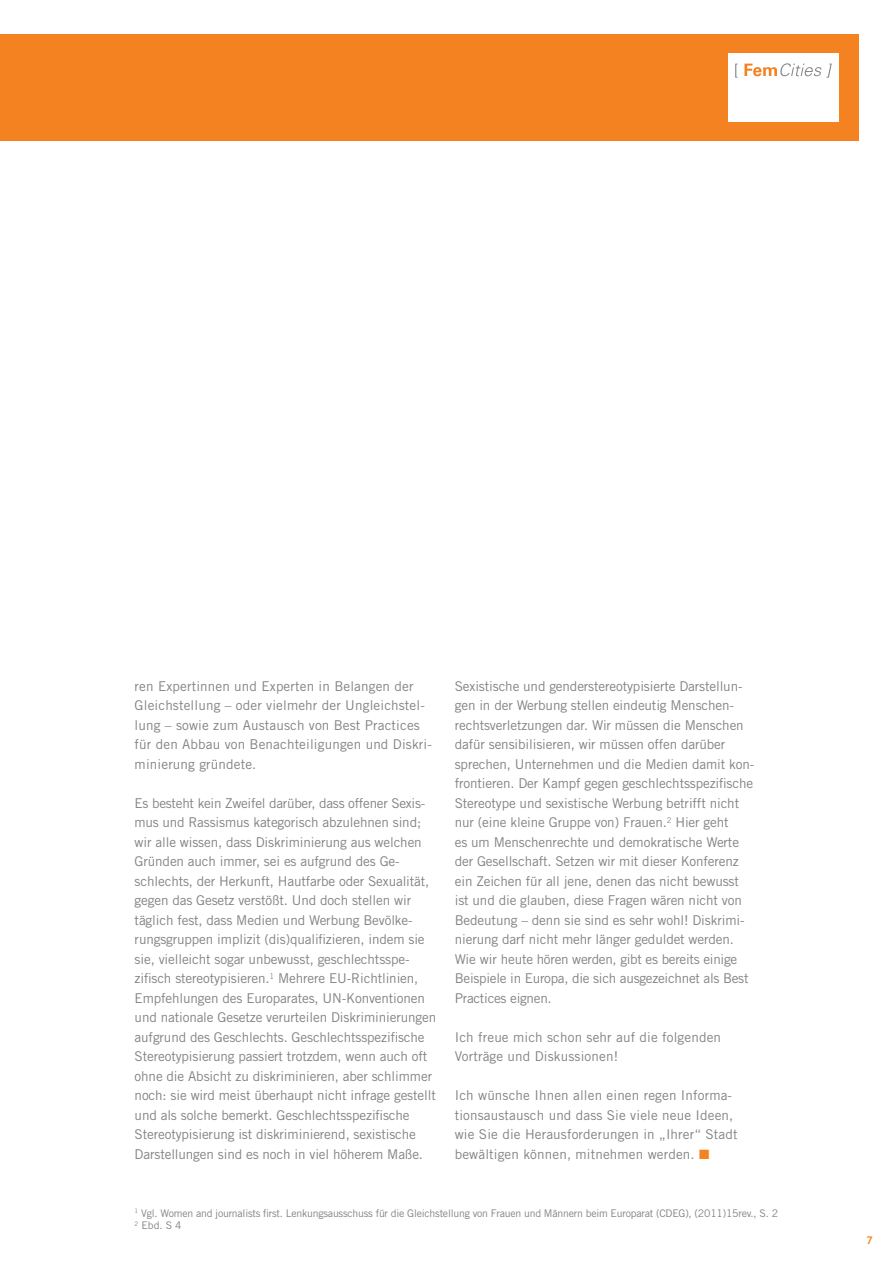
<style>
.page{position:relative;width:893px;height:1263px;background:#fff}
.page>*{position:absolute;margin:0;border:0;box-sizing:border-box;transform-origin:0 0}
.t1{font:13.5px/19.5px "Trade Gothic";letter-spacing:-.01em;color:#808285}
.t2{font:13.5px/19.5px "Trade Gothic";letter-spacing:.01em;color:#808285}
.t3{font:10.5px/12.6px "Trade Gothic";letter-spacing:-.02em;color:#808285}
.t4{font:10.5px "Trade Gothic Bold Two";color:#f58220}
.s1{color:#f58220}
</style>
<div class="page">
<div style="left:0;top:34px;width:859px;height:106px;background:#f58220"></div>
<div style="left:728px;top:53px;width:111px;height:68px;background:#fff"></div>
<svg style="left:735px;top:64px;width:3px;height:14px"></svg>
<svg style="left:744px;top:63px;width:88px;height:15px"></svg>
<p class="t2" style="left:135px;top:676px;width:298px">ren Expertinnen und Experten in Belangen der gleichstellung – oder vielmehr der ungleichstel&shy;lung – sowie zum austausch von Best practices für den abbau von Benachteiligungen und diskri&shy;minierung gründete.</p>
<p class="t1" style="left:135px;top:793px;width:303px">Es besteht kein zweifel darüber, dass offener Sexis&shy;mus und rassismus kategorisch abzulehnen sind; wir alle wissen, dass diskriminierung aus welchen gründen auch immer, sei es aufgrund des ge&shy;schlechts, der herkunft, hautfarbe oder Sexualität, gegen das gesetz verstößt. und doch stellen wir täglich fest, dass Medien und Werbung Bevölke&shy;rungsgruppen implizit (dis)qualifizieren, indem sie sie, vielleicht sogar unbewusst, geschlechtsspe&shy;zifisch stereotypisieren.<sup>1</sup> Mehrere Eu-richtlinien, Empfehlungen des Europarates, un-Konventionen und nationale gesetze verurteilen diskriminierungen aufgrund des geschlechts. geschlechtsspezifische Stereotypisierung passiert trotzdem, wenn auch oft ohne die absicht zu diskriminieren, aber schlimmer noch: sie wird meist überhaupt nicht infrage gestellt und als solche bemerkt. geschlechtsspezifische Stereotypisierung ist diskriminierend, sexistische darstellungen sind es noch in viel höherem Maße.</p>
<p class="t1" style="left:455px;top:676px;width:300px">Sexistische und genderstereotypisierte darstellun&shy;gen in der Werbung stellen eindeutig Menschen&shy;rechtsverletzungen dar. Wir müssen die Menschen dafür sensibilisieren, wir müssen offen darüber sprechen, unternehmen und die Medien damit kon&shy;frontieren. der Kampf gegen geschlechtsspezifische Stereotype und sexistische Werbung betrifft nicht nur (eine kleine gruppe von) Frauen.<sup>2</sup> hier geht<br>es um Menschenrechte und demokratische Werte der gesellschaft. Setzen wir mit dieser Konferenz ein zeichen für all jene, denen das nicht bewusst ist und die glauben, diese Fragen wären nicht von Bedeutung – denn sie sind es sehr wohl! diskrimi&shy;nierung darf nicht mehr länger geduldet werden.<br>Wie wir heute hören werden, gibt es bereits einige Beispiele in Europa, die sich ausgezeichnet als Best practices eignen.</p>
<p class="t2" style="left:455px;top:1027px;width:268px">Ich freue mich schon sehr auf die folgenden<br>Vorträge und diskussionen!</p>
<p class="t2" style="left:455px;top:1086px;width:284px">Ich wünsche Ihnen allen einen regen Informa&shy;tionsaustausch und dass Sie viele neue Ideen, wie Sie die herausforderungen in „Ihrer“ Stadt bewältigen können, mitnehmen werden. <span class="s1">■</span></p>
<p class="t3" style="left:135px;top:1206px;width:645px"><sup>1</sup> Vgl. Women and journalists first. lenkungsausschuss für die gleichstellung von Frauen und Männern beim Europarat (cdEg), (2011)15rev., S. 2<br><sup>2</sup> Ebd. S 4</p>
<p class="t4" style="left:867px;top:1233px;width:8px">7</p>
</div>
